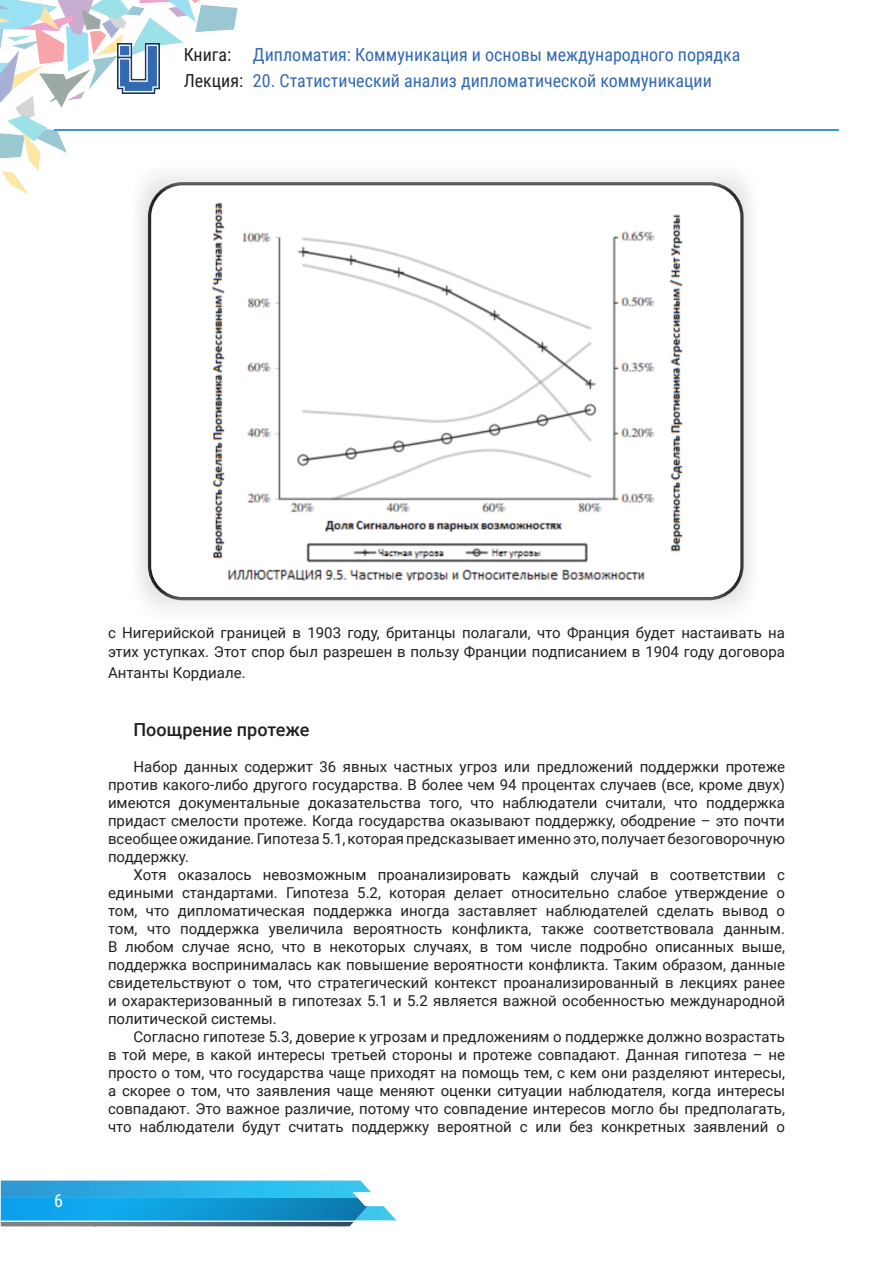
<style>
.page{position:relative;width:893px;height:1263px;background:#fff}
.page>*{position:absolute;margin:0;border:0;box-sizing:border-box;transform-origin:0 0}
.t1{font:18px "Roboto Condensed";color:#3269b1}
.t2{font:500 18px "Roboto";color:#231f20}
.t3{font:18px/25.5px "Roboto Condensed";color:#231f20}
.t4{font:18px "Roboto Condensed";color:#fff}
.t5{font:15px/18px "Roboto";color:#231f20;text-align:justify}
</style>
<div class="page">
<img style="left:0;top:0;width:238px;height:195px">
<hr style="left:54px;top:129px;width:785px;height:2px;background:#3b91e8">
<img style="left:118px;top:44px;width:41px;height:49px">
<svg style="left:1px;top:1180px;width:395px;height:46px;background:#5bb6d9"></svg>
<img style="left:1px;top:1198px;width:367px;height:22px">
<div style="left:132px;top:167px;width:628px;height:453px;background:#f5f5f5"></div>
<div style="left:150px;top:184px;width:592px;height:415px;background:#fff;border-radius:33px"></div>
<div style="left:148px;top:182px;width:596px;height:418px;border:3px solid #000;border-radius:33px"></div>
<img style="left:211px;top:202px;width:472px;height:380px">
<p class="t3" style="left:184px;top:41px;width:61px">Книга:<br>Лекция:</p>
<p class="t1" style="left:253px;top:42px;width:489px">Дипломатия: Коммуникация и основы международного порядка</p>
<p class="t1" style="left:253px;top:68px;width:461px">20. Статистический анализ дипломатической коммуникации</p>
<p class="t4" style="left:54px;top:1188px;width:10px">6</p>
<p class="t5" style="left:108px;top:623px;width:678px">с Нигерийской границей в 1903 году, британцы полагали, что Франция будет настаивать на этих уступках. Этот спор был разрешен в пользу Франции подписанием в 1904 году договора</p>
<p class="t5" style="left:108px;top:663px;width:139px">Антанты Кордиале.</p>
<p class="t2" style="left:134px;top:717px;width:177px">Поощрение протеже</p>
<p class="t5" style="left:108px;top:757px;width:678px;text-indent:26px">Набор данных содержит 36 явных частных угроз или предложений поддержки протеже против какого-либо другого государства. В более чем 94 процентах случаев (все, кроме двух) имеются документальные доказательства того, что наблюдатели считали, что поддержка придаст смелости протеже. Когда государства оказывают поддержку, ободрение – это почти всеобщее ожидание. Гипотеза 5.1, которая предсказывает именно это, получает безоговорочную поддержку.</p>
<p class="t5" style="left:108px;top:865px;width:678px;text-indent:26px">Хотя оказалось невозможным проанализировать каждый случай в соответствии с едиными стандартами. Гипотеза 5.2, которая делает относительно слабое утверждение о том, что дипломатическая поддержка иногда заставляет наблюдателей сделать вывод о том, что поддержка увеличила вероятность конфликта, также соответствовала данным.<br>В любом случае ясно, что в некоторых случаях, в том числе подробно описанных выше, поддержка воспринималась как повышение вероятности конфликта. Таким образом, данные свидетельствуют о том, что стратегический контекст проанализированный в лекциях ранее и охарактеризованный в гипотезах 5.1 и 5.2 является важной особенностью международной политической системы.</p>
<p class="t5" style="left:108px;top:1027px;width:678px;text-indent:26px">Согласно гипотезе 5.3, доверие к угрозам и предложениям о поддержке должно возрастать в той мере, в какой интересы третьей стороны и протеже совпадают. Данная гипотеза – не просто о том, что государства чаще приходят на помощь тем, с кем они разделяют интересы, а скорее о том, что заявления чаще меняют оценки ситуации наблюдателя, когда интересы совпадают. Это важное различие, потому что совпадение интересов могло бы предполагать, что наблюдатели будут считать поддержку вероятной с или без конкретных заявлений о</p>
</div>
